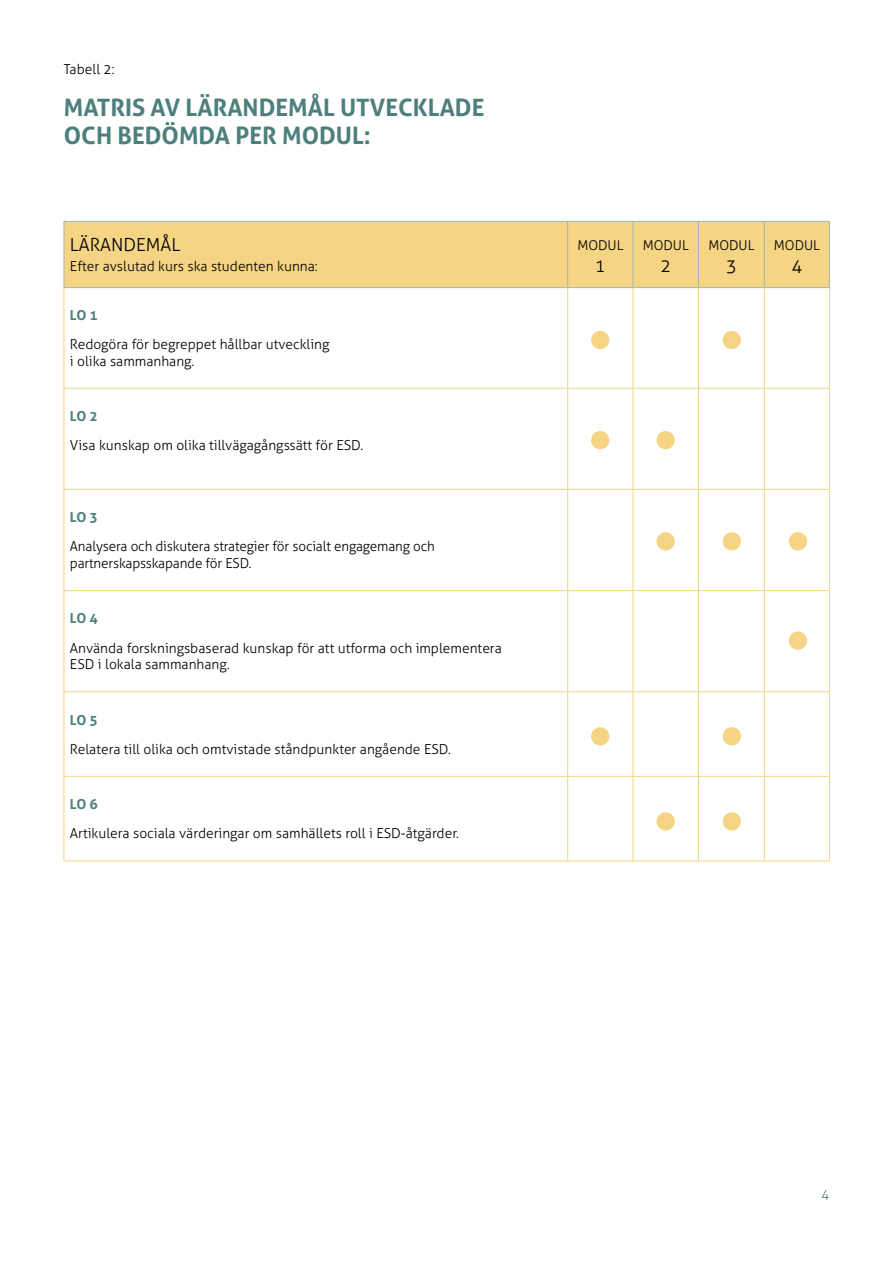
<style>
.page{position:relative;width:893px;height:1263px;background:#fff}
.page>*{position:absolute;margin:0;border:0;box-sizing:border-box;transform-origin:0 0}
.t1{font:700 24px/28.8px "Aller";color:#4d807c}
.t2{font:300 18px "Aller";color:#000}
.t3{font:300 13.8px/16.5px "Aller";color:#000}
.t4{font:700 13.8px "Aller";letter-spacing:-.03em;color:#4d807c}
.t5{font:300 13.5px "Aller";color:#000}
.t6{font:300 13.5px "Aller";color:#4d807c}
</style>
<div class="page">
<div style="left:65px;top:222px;width:764px;height:65px;background:#f5d584"></div>
<hr style="left:64px;top:221px;width:504px;height:1px;background:#9db7b5">
<hr style="left:64px;top:221px;width:1px;height:66px;background:#9db7b5">
<hr style="left:568px;top:221px;width:65px;height:1px;background:#9db7b5">
<hr style="left:567px;top:221px;width:1px;height:66px;background:#9db7b5">
<hr style="left:633px;top:221px;width:65px;height:1px;background:#9db7b5">
<hr style="left:633px;top:221px;width:1px;height:66px;background:#9db7b5">
<hr style="left:698px;top:221px;width:66px;height:1px;background:#9db7b5">
<hr style="left:698px;top:221px;width:1px;height:66px;background:#9db7b5">
<hr style="left:764px;top:221px;width:66px;height:1px;background:#9db7b5">
<hr style="left:764px;top:221px;width:1px;height:66px;background:#9db7b5">
<hr style="left:829px;top:221px;width:1px;height:66px;background:#9db7b5">
<hr style="left:64px;top:287px;width:504px;height:1px;background:#9db7b5">
<hr style="left:568px;top:287px;width:65px;height:1px;background:#9db7b5">
<hr style="left:633px;top:287px;width:65px;height:1px;background:#9db7b5">
<hr style="left:698px;top:287px;width:66px;height:1px;background:#9db7b5">
<hr style="left:764px;top:287px;width:66px;height:1px;background:#9db7b5">
<hr style="left:64px;top:288px;width:1px;height:100px;background:#f5d584">
<hr style="left:567px;top:288px;width:1px;height:100px;background:#f5d584">
<hr style="left:633px;top:288px;width:1px;height:100px;background:#f5d584">
<hr style="left:698px;top:288px;width:1px;height:100px;background:#f5d584">
<hr style="left:764px;top:288px;width:1px;height:100px;background:#f5d584">
<hr style="left:829px;top:288px;width:1px;height:100px;background:#f5d584">
<hr style="left:64px;top:388px;width:504px;height:1px;background:#f5d584">
<hr style="left:64px;top:388px;width:1px;height:101px;background:#f5d584">
<hr style="left:568px;top:388px;width:65px;height:1px;background:#f5d584">
<hr style="left:567px;top:388px;width:1px;height:101px;background:#f5d584">
<hr style="left:633px;top:388px;width:65px;height:1px;background:#f5d584">
<hr style="left:633px;top:388px;width:1px;height:101px;background:#f5d584">
<hr style="left:698px;top:388px;width:66px;height:1px;background:#f5d584">
<hr style="left:698px;top:388px;width:1px;height:101px;background:#f5d584">
<hr style="left:764px;top:388px;width:66px;height:1px;background:#f5d584">
<hr style="left:764px;top:388px;width:1px;height:101px;background:#f5d584">
<hr style="left:829px;top:388px;width:1px;height:101px;background:#f5d584">
<hr style="left:64px;top:489px;width:504px;height:1px;background:#f5d584">
<hr style="left:64px;top:490px;width:1px;height:100px;background:#f5d584">
<hr style="left:568px;top:489px;width:65px;height:1px;background:#f5d584">
<hr style="left:567px;top:490px;width:1px;height:100px;background:#f5d584">
<hr style="left:633px;top:489px;width:65px;height:1px;background:#f5d584">
<hr style="left:633px;top:490px;width:1px;height:100px;background:#f5d584">
<hr style="left:698px;top:489px;width:66px;height:1px;background:#f5d584">
<hr style="left:698px;top:490px;width:1px;height:100px;background:#f5d584">
<hr style="left:764px;top:489px;width:66px;height:1px;background:#f5d584">
<hr style="left:764px;top:490px;width:1px;height:100px;background:#f5d584">
<hr style="left:829px;top:490px;width:1px;height:100px;background:#f5d584">
<hr style="left:64px;top:590px;width:504px;height:1px;background:#f5d584">
<hr style="left:64px;top:591px;width:1px;height:100px;background:#f5d584">
<hr style="left:568px;top:590px;width:65px;height:1px;background:#f5d584">
<hr style="left:567px;top:591px;width:1px;height:100px;background:#f5d584">
<hr style="left:633px;top:590px;width:65px;height:1px;background:#f5d584">
<hr style="left:633px;top:591px;width:1px;height:100px;background:#f5d584">
<hr style="left:698px;top:590px;width:66px;height:1px;background:#f5d584">
<hr style="left:698px;top:591px;width:1px;height:100px;background:#f5d584">
<hr style="left:764px;top:590px;width:66px;height:1px;background:#f5d584">
<hr style="left:764px;top:591px;width:1px;height:100px;background:#f5d584">
<hr style="left:829px;top:591px;width:1px;height:100px;background:#f5d584">
<hr style="left:64px;top:691px;width:504px;height:1px;background:#f5d584">
<hr style="left:64px;top:692px;width:1px;height:84px;background:#f5d584">
<hr style="left:568px;top:691px;width:65px;height:1px;background:#f5d584">
<hr style="left:567px;top:692px;width:1px;height:84px;background:#f5d584">
<hr style="left:633px;top:691px;width:65px;height:1px;background:#f5d584">
<hr style="left:633px;top:692px;width:1px;height:84px;background:#f5d584">
<hr style="left:698px;top:691px;width:66px;height:1px;background:#f5d584">
<hr style="left:698px;top:692px;width:1px;height:84px;background:#f5d584">
<hr style="left:764px;top:691px;width:66px;height:1px;background:#f5d584">
<hr style="left:764px;top:692px;width:1px;height:84px;background:#f5d584">
<hr style="left:829px;top:692px;width:1px;height:84px;background:#f5d584">
<hr style="left:64px;top:776px;width:504px;height:1px;background:#f5d584">
<hr style="left:64px;top:776px;width:1px;height:85px;background:#f5d584">
<hr style="left:568px;top:776px;width:65px;height:1px;background:#f5d584">
<hr style="left:567px;top:776px;width:1px;height:85px;background:#f5d584">
<hr style="left:633px;top:776px;width:65px;height:1px;background:#f5d584">
<hr style="left:633px;top:776px;width:1px;height:85px;background:#f5d584">
<hr style="left:698px;top:776px;width:66px;height:1px;background:#f5d584">
<hr style="left:698px;top:776px;width:1px;height:85px;background:#f5d584">
<hr style="left:764px;top:776px;width:66px;height:1px;background:#f5d584">
<hr style="left:764px;top:776px;width:1px;height:85px;background:#f5d584">
<hr style="left:829px;top:776px;width:1px;height:85px;background:#f5d584">
<hr style="left:64px;top:861px;width:504px;height:1px;background:#f5d584">
<hr style="left:568px;top:861px;width:65px;height:1px;background:#f5d584">
<hr style="left:633px;top:861px;width:65px;height:1px;background:#f5d584">
<hr style="left:698px;top:861px;width:66px;height:1px;background:#f5d584">
<hr style="left:764px;top:861px;width:66px;height:1px;background:#f5d584">
<div style="left:591px;top:331px;width:18px;height:18px;background:#f5d584;border-radius:50%"></div>
<div style="left:591px;top:727px;width:18px;height:18px;background:#f5d584;border-radius:50%"></div>
<div style="left:591px;top:431px;width:18px;height:18px;background:#f5d584;border-radius:50%"></div>
<div style="left:657px;top:431px;width:18px;height:18px;background:#f5d584;border-radius:50%"></div>
<div style="left:657px;top:532px;width:18px;height:18px;background:#f5d584;border-radius:50%"></div>
<div style="left:657px;top:812px;width:18px;height:18px;background:#f5d584;border-radius:50%"></div>
<div style="left:723px;top:532px;width:18px;height:18px;background:#f5d584;border-radius:50%"></div>
<div style="left:723px;top:812px;width:18px;height:18px;background:#f5d584;border-radius:50%"></div>
<div style="left:789px;top:532px;width:18px;height:18px;background:#f5d584;border-radius:50%"></div>
<div style="left:789px;top:631px;width:18px;height:19px;background:#f5d584;border-radius:50%"></div>
<div style="left:723px;top:331px;width:18px;height:18px;background:#f5d584;border-radius:50%"></div>
<div style="left:723px;top:727px;width:18px;height:18px;background:#f5d584;border-radius:50%"></div>
<p class="t3" style="left:64px;top:61px;width:52px">Tabell 2:</p>
<h1 class="t1" style="left:64px;top:92px;width:422px">MATRIS AV LÄRANDEMÅL UTVECKLADE<br>OCH BEDÖMDA PER MODUL:</h1>
<h2 class="t2" style="left:70px;top:234px;width:112px">LÄRANDEMÅL</h2>
<p class="t3" style="left:70px;top:258px;width:249px">Efter avslutad kurs ska studenten kunna:</p>
<p class="t4" style="left:70px;top:306px;width:29px">LO 1</p>
<p class="t3" style="left:70px;top:336px;width:261px">Redogöra för begreppet hållbar utveckling i olika sammanhang.</p>
<p class="t4" style="left:70px;top:407px;width:29px">LO 2</p>
<p class="t3" style="left:70px;top:437px;width:295px">Visa kunskap om olika tillvägagångssätt för ESD.</p>
<p class="t4" style="left:70px;top:509px;width:29px">LO 3</p>
<p class="t3" style="left:70px;top:538px;width:366px">Analysera och diskutera strategier för socialt engagemang och partnerskapsskapande för ESD.</p>
<p class="t4" style="left:70px;top:610px;width:29px">LO 4</p>
<p class="t3" style="left:70px;top:639px;width:433px">Använda forskningsbaserad kunskap för att utforma och implementera<br>ESD i lokala sammanhang.</p>
<p class="t4" style="left:70px;top:711px;width:29px">LO 5</p>
<p class="t3" style="left:70px;top:741px;width:383px">Relatera till olika och omtvistade ståndpunkter angående ESD.</p>
<p class="t4" style="left:70px;top:796px;width:29px">LO 6</p>
<p class="t3" style="left:70px;top:825px;width:391px">Artikulera sociala värderingar om samhällets roll i ESD-åtgärder.</p>
<p class="t5" style="left:577px;top:237px;width:48px">MODUL</p>
<h2 class="t2" style="left:595px;top:255px;width:12px">1</h2>
<p class="t5" style="left:643px;top:237px;width:48px">MODUL</p>
<h2 class="t2" style="left:660px;top:255px;width:12px">2</h2>
<p class="t5" style="left:708px;top:237px;width:48px">MODUL</p>
<h2 class="t2" style="left:726px;top:255px;width:12px">3</h2>
<p class="t5" style="left:774px;top:237px;width:48px">MODUL</p>
<h2 class="t2" style="left:791px;top:255px;width:12px">4</h2>
<p class="t6" style="left:821px;top:1186px;width:10px">4</p>
</div>
